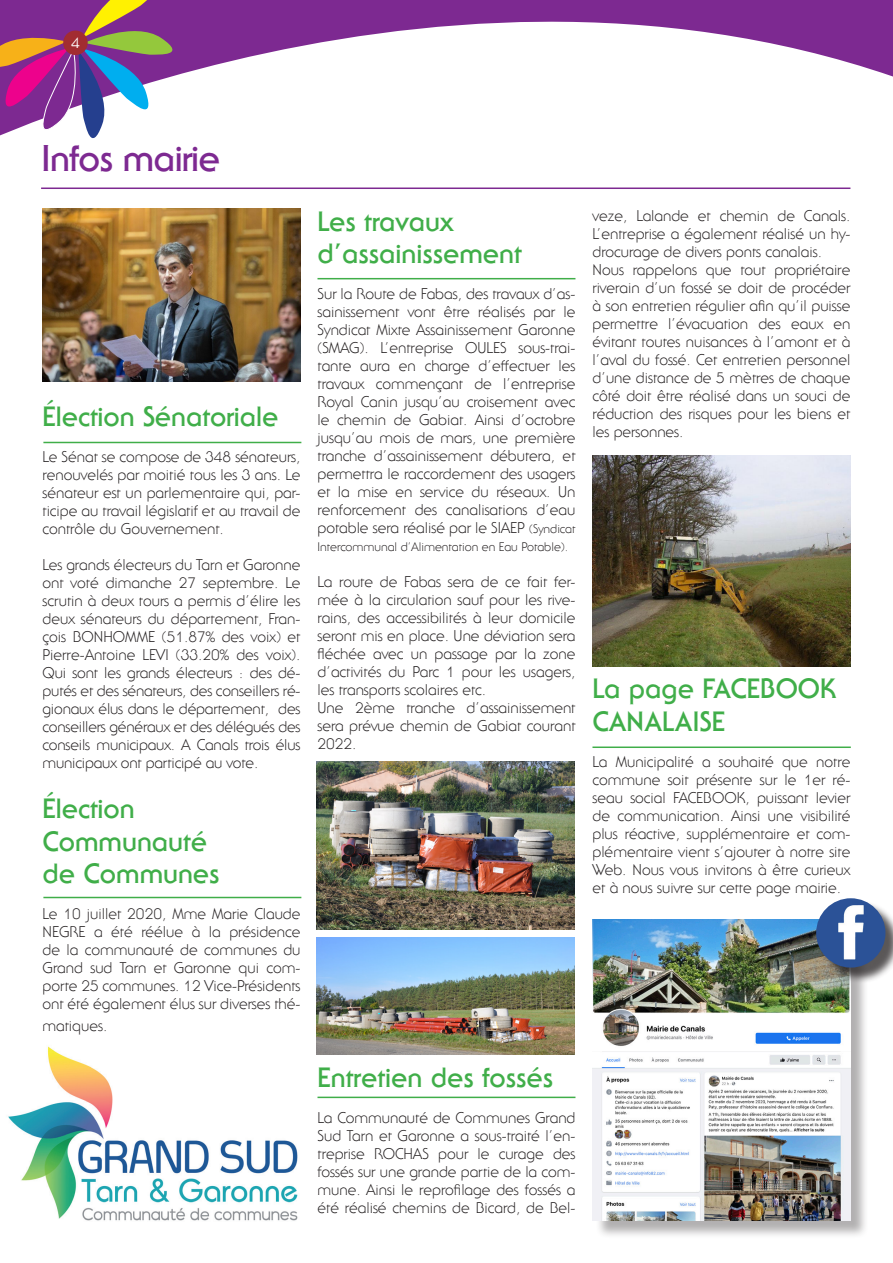
<style>
.page{position:relative;width:893px;height:1263px;background:#fff}
.page>*{position:absolute;margin:0;border:0;box-sizing:border-box;transform-origin:0 0}
.t1{font:700 36px "Serif Gothic IT Cby BT";letter-spacing:-.02em;color:#7d2991}
.t2{font:700 27px/32.4px "Serif Gothic IT Cby BT";color:#40ae49}
.t3{font:300 15px/18px "Serif Gothic IT Cby BT";color:#231f20;text-align:justify}
.t4{font:15px "Serif Gothic IT Cby BT";color:#fff}
.t5{font:300 12px "Serif Gothic IT Cby BT";color:#231f20}
.s1{font-size:12px}
</style>
<div class="page">
<svg style="left:188px;top:0;width:694px;height:73px;fill:#7d2991"></svg>
<svg style="left:0;top:0;width:188px;height:139px"></svg>
<svg style="left:882px;top:0;width:11px;height:77px"></svg>
<hr style="left:592px;top:746px;width:259px;height:2px;background:#40ae49">
<img style="left:43px;top:209px;width:257px;height:172px">
<hr style="left:43px;top:442px;width:258px;height:1px;background:#40ae49">
<hr style="left:317px;top:278px;width:258px;height:1px;background:#40ae49">
<hr style="left:317px;top:1096px;width:258px;height:2px;background:#40ae49">
<hr style="left:43px;top:897px;width:258px;height:1px;background:#40ae49">
<img style="left:8px;top:1046px;width:290px;height:175px">
<img style="left:317px;top:938px;width:258px;height:116px">
<img style="left:317px;top:761px;width:258px;height:168px">
<img style="left:592px;top:456px;width:258px;height:211px">
<hr style="left:41px;top:187px;width:809px;height:2px;background:#7d2991">
<div style="left:595px;top:921px;width:274px;height:318px;background:#231f20;opacity:.35"></div>
<img style="left:592px;top:919px;width:258px;height:301px">
<div style="left:818px;top:900px;width:75px;height:83px;background:#231f20;opacity:.75"></div>
<img style="left:816px;top:898px;width:69px;height:69px;border-radius:35px">
<p class="t4" style="left:71px;top:34px;width:11px">4</p>
<p class="t1" style="left:41px;top:136px;width:181px">Infos mairie</p>
<p class="t2" style="left:43px;top:400px;width:237px">Élection Sénatoriale</p>
<p class="t3" style="left:43px;top:447px;width:259px">Le Sénat se compose de 348 sénateurs, renouvelés par moitié tous les 3 ans. Le sénateur est un parlementaire qui, par&shy;ticipe au travail législatif et au travail de contrôle du Gouvernement.</p>
<p class="t3" style="left:43px;top:555px;width:259px">Les grands électeurs du Tarn et Garonne ont voté dimanche 27 septembre. Le scrutin à deux tours a permis d’élire les deux sénateurs du département, Fran&shy;çois BONHOMME (51.87% des voix) et Pierre-Antoine LEVI (33.20% des voix).<br>Qui sont les grands électeurs : des dé&shy;putés et des sénateurs, des conseillers ré&shy;gionaux élus dans le département, des conseillers généraux et des délégués des conseils municipaux. A Canals trois élus municipaux ont participé au vote.</p>
<p class="t2" style="left:43px;top:792px;width:94px">Élection</p>
<p class="t2" style="left:43px;top:825px;width:166px">Communauté</p>
<p class="t2" style="left:43px;top:857px;width:179px">de Communes</p>
<p class="t3" style="left:43px;top:905px;width:259px">Le 10 juillet 2020, Mme Marie Claude NEGRE a été réélue à la présidence de la communauté de communes du Grand sud Tarn et Garonne qui com&shy;porte 25 communes. 12 Vice-Présidents ont été également élus sur diverses thé-</p>
<p class="t3" style="left:43px;top:1016px;width:66px">matiques.</p>
<p class="t2" style="left:317px;top:205px;width:137px">Les travaux</p>
<p class="t2" style="left:317px;top:237px;width:206px">d’assainissement</p>
<p class="t3" style="left:317px;top:285px;width:259px">Sur la Route de Fabas, des travaux d’as&shy;sainissement vont être réalisés par le Syndicat Mixte Assainissement Garonne (SMAG). L’entreprise OULES sous-trai&shy;tante aura en charge d’effectuer les travaux commençant de l’entreprise Royal Canin jusqu’au croisement avec le chemin de Gabiat. Ainsi d’octobre jusqu’au mois de mars, une première tranche d’assainissement débutera, et permettra le raccordement des usagers et la mise en service du réseaux. Un renforcement des canalisations d’eau potable sera réalisé par le SIAEP <span class="s1">(Syndicat</span></p>
<p class="t5" style="left:317px;top:540px;width:252px">Intercommunal d’Alimentation en Eau Potable).</p>
<p class="t3" style="left:317px;top:573px;width:259px">La route de Fabas sera de ce fait fer&shy;mée à la circulation sauf pour les rive&shy;rains, des accessibilités à leur domicile seront mis en place. Une déviation sera fléchée avec un passage par la zone d’activités du Parc 1 pour les usagers, les transports scolaires etc.</p>
<p class="t3" style="left:317px;top:699px;width:259px">Une 2ème tranche d’assainissement sera prévue chemin de Gabiat courant 2022.</p>
<p class="t2" style="left:317px;top:1061px;width:237px">Entretien des fossés</p>
<p class="t3" style="left:317px;top:1108px;width:259px">La Communauté de Communes Grand Sud Tarn et Garonne a sous-traité l’en&shy;treprise ROCHAS pour le curage des fossés sur une grande partie de la com&shy;mune. Ainsi le reprofilage des fossés a été réalisé chemins de Bicard, de Bel-</p>
<p class="t3" style="left:592px;top:207px;width:259px">veze, Lalande et chemin de Canals.<br>L’entreprise a également réalisé un hy&shy;drocurage de divers ponts canalais.</p>
<p class="t3" style="left:592px;top:261px;width:259px">Nous rappelons que tout propriétaire riverain d’un fossé se doit de procéder à son entretien régulier afin qu’il puisse permettre l’évacuation des eaux en évitant toutes nuisances à l’amont et à l’aval du fossé. Cet entretien personnel d’une distance de 5 mètres de chaque côté doit être réalisé dans un souci de réduction des risques pour les biens et les personnes.</p>
<p class="t2" style="left:592px;top:672px;width:245px">La page FACEBOOK<br>CANALAISE</p>
<p class="t3" style="left:592px;top:752px;width:259px">La Municipalité a souhaité que notre commune soit présente sur le 1er ré&shy;seau social FACEBOOK, puissant levier de communication. Ainsi une visibilité plus réactive, supplémentaire et com&shy;plémentaire vient s’ajouter à notre site Web. Nous vous invitons à être curieux et à nous suivre sur cette page mairie.</p>
</div>
